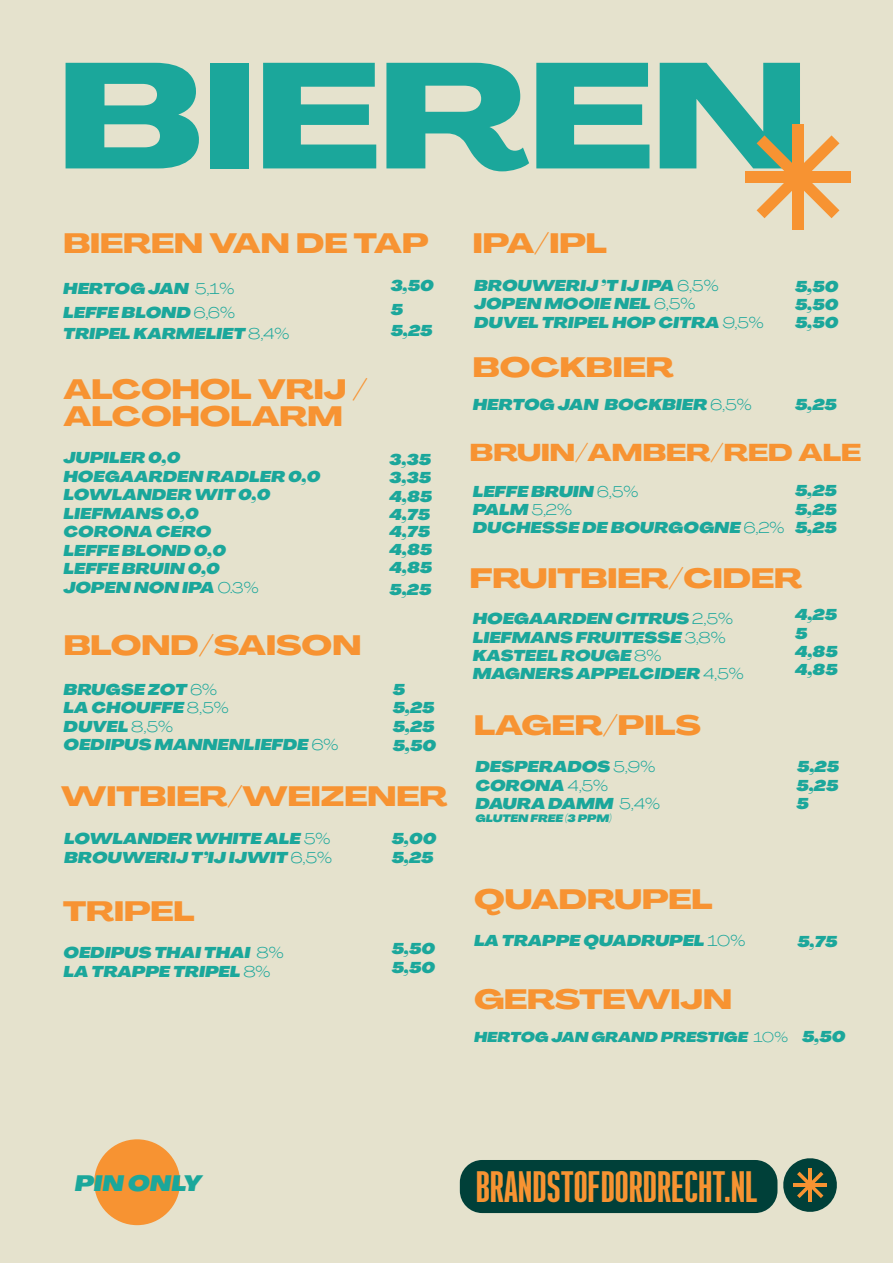
<style>
.page{position:relative;width:893px;height:1263px;background:#e5e2cd}
.page>*{position:absolute;margin:0;border:0;box-sizing:border-box;transform-origin:0 0}
.t1{font:800 147.6px "PP Agrandir Grand";color:#1ba79b}
.t2{font:700 43.95px "Ristretto Pro";color:#f79332}
.t3{font:800 27.6px/27px "PP Agrandir Grand";color:#f79332}
.t4{font:800 24px "PP Agrandir Grand";color:#f79332}
.t5{font:italic 900 expanded 21.9px "PP Agrandir";color:#1ba79b}
.t6{font:italic 900 expanded 15.45px/18.5px "PP Agrandir";color:#1ba79b}
.t7{font:italic 900 expanded 13.95px "PP Agrandir";color:#1ba79b}
.t8{font:italic 900 expanded 10.5px "PP Agrandir";color:#1ba79b}
.s1{font-family:"PP Agrandir Grand";font-weight:300;font-style:normal;font-stretch:normal}
.s2{font-size:15.45px}
</style>
<div class="page">
<div style="left:460px;top:1160px;width:317px;height:53px;background:#004039;border-radius:22px"></div>
<svg style="left:783px;top:1158px;width:54px;height:54px"></svg>
<div style="left:745px;top:171px;width:106px;height:11px;background:#f79332"></div>
<div style="left:792px;top:124px;width:12px;height:106px;background:#f79332"></div>
<svg style="left:757px;top:135px;width:82px;height:83px"></svg>
<div style="left:94px;top:1139px;width:86px;height:86px;background:#f79332;border-radius:50%"></div>
<h1 class="t1" style="left:58px;top:23px;width:751px">BIEREN</h1>
<h3 class="t3" style="left:63px;top:230px;width:367px">BIEREN VAN DE TAP</h3>
<p class="t6" style="left:63px;top:279px;width:173px">HERTOG JAN <span class="s1">5,1%</span></p>
<p class="t6" style="left:391px;top:273px;width:45px;line-height:24.2px">3,50<br>5</p>
<p class="t6" style="left:391px;top:322px;width:43px">5,25</p>
<p class="t6" style="left:63px;top:302px;width:228px;line-height:21.5px">LEFFE BLOND <span class="s1">6,6%<br></span>TRIPEL KARMELIET <span class="s1">8,4%</span></p>
<h3 class="t3" style="left:64px;top:376px;width:306px">ALCOHOL VRIJ /<br>ALCOHOLARM</h3>
<p class="t6" style="left:64px;top:449px;width:258px">JUPILER 0,0<br>HOEGAARDEN RADLER 0,0<br>LOWLANDER WIT 0,0<br>LIEFMANS 0,0<br>CORONA CERO<br>LEFFE BLOND 0,0<br>LEFFE BRUIN 0,0<br>JOPEN NON IPA <span class="s1">0.3%</span></p>
<h3 class="t3" style="left:64px;top:632px;width:299px">BLOND/SAISON</h3>
<p class="t6" style="left:64px;top:680px;width:276px">BRUGSE ZOT <span class="s1">6%<br></span>LA CHOUFFE <span class="s1">8,5%<br></span>DUVEL <span class="s1">8,5%<br></span>OEDIPUS MANNENLIEFDE <span class="s1">6%</span></p>
<p class="t6" style="left:390px;top:450px;width:44px">3,35<br>3,35<br>4,85<br>4,75<br>4,75<br>4,85</p>
<p class="t6" style="left:390px;top:556px;width:44px;line-height:22px">4,85<br>5,25</p>
<p class="t6" style="left:393px;top:680px;width:45px">5<br>5,25<br>5,25<br>5,50</p>
<h3 class="t3" style="left:61px;top:783px;width:388px">WITBIER/WEIZENER</h3>
<p class="t6" style="left:64px;top:830px;width:269px">LOWLANDER WHITE ALE <span class="s1">5%<br></span>BROUWERIJ T’IJ IJWIT <span class="s1">6,5%</span></p>
<p class="t6" style="left:392px;top:829px;width:46px">5,00<br>5,25</p>
<h3 class="t3" style="left:63px;top:898px;width:133px">TRIPEL</h3>
<p class="t6" style="left:64px;top:944px;width:221px">OEDIPUS THAI THAI <span class="s1">8%<br></span>LA TRAPPE TRIPEL <span class="s1">8%</span></p>
<p class="t6" style="left:392px;top:939px;width:45px">5,50</p>
<p class="t6" style="left:392px;top:958px;width:45px">5,50</p>
<h3 class="t3" style="left:473px;top:229px;width:136px">IPA/IPL</h3>
<p class="t6" style="left:474px;top:276px;width:291px">BROUWERIJ ’T IJ IPA <span class="s1">6,5%<br></span>JOPEN MOOIE NEL <span class="s1">6,5%<br></span>DUVEL TRIPEL HOP CITRA <span class="s1">9,5%</span></p>
<h3 class="t3" style="left:473px;top:354px;width:203px">BOCKBIER</h3>
<p class="t6" style="left:473px;top:396px;width:280px">HERTOG JAN BOCKBIER <span class="s1">6,5%</span></p>
<p class="t6" style="left:795px;top:278px;width:45px;line-height:17.7px;text-align:justify">5,50<br>5,50<br>5,50</p>
<p class="t6" style="left:795px;top:396px;width:43px">5,25</p>
<h3 class="t4" style="left:470px;top:438px;width:393px">BRUIN/AMBER/RED ALE</h3>
<p class="t6" style="left:473px;top:482px;width:313px">LEFFE BRUIN <span class="s1">6,5%<br></span>PALM <span class="s1">5,2%<br></span>DUCHESSE DE BOURGOGNE <span class="s1">6,2%</span></p>
<p class="t6" style="left:795px;top:482px;width:43px;text-align:justify">5,25<br>5,25<br>5,25</p>
<h3 class="t3" style="left:470px;top:564px;width:334px">FRUITBIER/CIDER</h3>
<p class="t6" style="left:473px;top:609px;width:272px">HOEGAARDEN CITRUS <span class="s1">2,5%<br></span>LIEFMANS FRUITESSE <span class="s1">3,8%<br></span>KASTEEL ROUGE <span class="s1">8%<br></span>MAGNERS APPELCIDER <span class="s1">4,5%</span></p>
<p class="t6" style="left:795px;top:605px;width:44px">4,25<br>5<br>4,85<br>4,85</p>
<h3 class="t3" style="left:474px;top:711px;width:228px">LAGER/PILS</h3>
<p class="t6" style="left:475px;top:758px;width:186px">DESPERADOS <span class="s1">5,9%<br></span>CORONA <span class="s1">4,5%<br></span>DAURA DAMM <span class="s1">5,4%</span></p>
<p class="t8" style="left:475px;top:811px;width:138px">GLUTEN FREE (3 PPM)</p>
<h3 class="t3" style="left:474px;top:886px;width:240px">QUADRUPEL</h3>
<p class="t6" style="left:797px;top:758px;width:44px;text-align:justify">5,25<br>5,25<br>5</p>
<p class="t6" style="left:474px;top:931px;width:273px">LA TRAPPE QUADRUPEL <span class="s1">10%</span></p>
<p class="t6" style="left:797px;top:932px;width:42px">5,75</p>
<h3 class="t3" style="left:474px;top:986px;width:259px">GERSTEWIJN</h3>
<p class="t7" style="left:474px;top:1028px;width:373px">HERTOG JAN GRAND PRESTIGE <span class="s1">10%</span> <span class="s2">5,50</span></p>
<h3 class="t5" style="left:75px;top:1169px;width:129px">PIN ONLY</h3>
<h2 class="t2" style="left:476px;top:1161px;width:283px">BRANDSTOFDORDRECHT.NL</h2>
</div>
